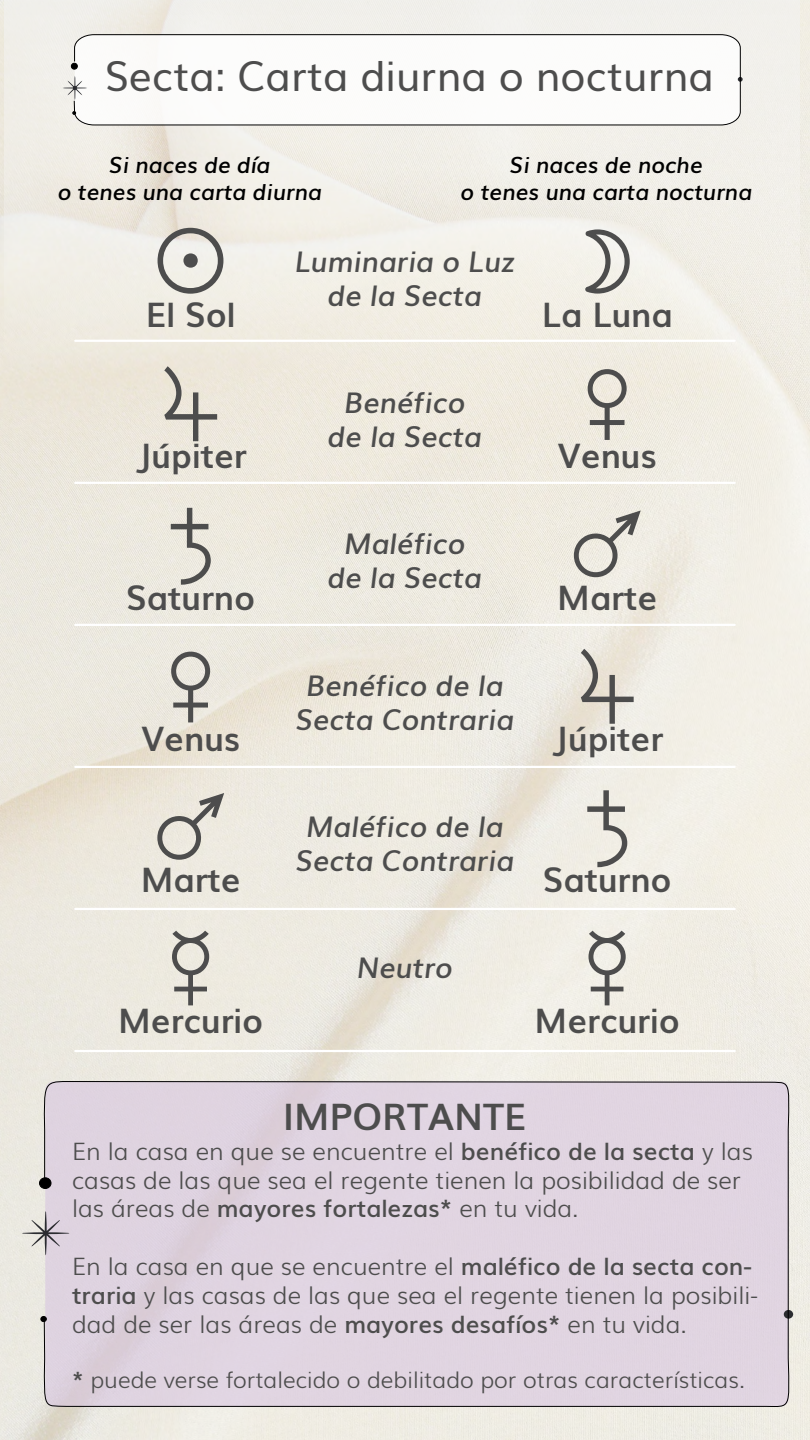
<style>
.page{position:relative;width:810px;height:1440px;background:#fff}
.page>*{position:absolute;margin:0;border:0;box-sizing:border-box;transform-origin:0 0}
.t1{font:40.88px "Muli";color:#4d4d4d}
.t2{font:700 36.45px "Muli";color:#4d4d4d}
.t3{font:700 33.75px "Muli";color:#4d4d4d}
.t4{font:italic 600 28.5px/34.2px "Muli";color:#4d4d4d;text-align:center}
.t5{font:300 24px/28.8px "Muli";color:#4d4d4d}
.t6{font:300 22.5px "Muli";color:#4d4d4d}
.t7{font:italic 600 22.12px/26.5px "Muli";color:#000;text-align:center}
.s1{font-weight:600}
</style>
<div class="page">
<img style="left:0;top:0;width:810px;height:1440px">
<div style="left:4px;top:0;width:795px;height:379px;background:#f1efe7"></div>
<div style="left:71px;top:63px;width:7px;height:7px;border:1px solid #000;border-radius:50%"></div>
<svg style="left:63px;top:80px;width:10px;height:16px"></svg>
<div style="left:73px;top:34px;width:668px;height:92px;background:#fcfcfa"></div>
<hr style="left:75px;top:340px;width:660px;height:2px;background:#fff">
<hr style="left:75px;top:482px;width:660px;height:2px;background:#fff">
<hr style="left:75px;top:624px;width:660px;height:2px;background:#fff">
<hr style="left:75px;top:766px;width:660px;height:2px;background:#fff">
<hr style="left:75px;top:908px;width:660px;height:2px;background:#fff">
<hr style="left:75px;top:1050px;width:660px;height:2px;background:#fff">
<svg style="left:784px;top:1310px;width:9px;height:9px"></svg>
<div style="left:40px;top:1178px;width:11px;height:10px;background:#000;border-radius:50%"></div>
<div style="left:39px;top:1177px;width:12px;height:12px;border:1px solid #000;border-radius:50%"></div>
<svg style="left:41px;top:1316px;width:2px;height:6px"></svg>
<svg style="left:22px;top:1211px;width:21px;height:44px"></svg>
<svg style="left:43px;top:1077px;width:748px;height:335px;background:#ded2de"></svg>
<svg style="left:158px;top:228px;width:65px;height:14px"></svg>
<svg style="left:592px;top:231px;width:38px;height:17px"></svg>
<div style="left:164px;top:366px;width:53px;height:75px;background:#ede7da"></div>
<div style="left:588px;top:369px;width:39px;height:71px;background:#f0ebdf"></div>
<div style="left:171px;top:508px;width:40px;height:77px;background:#ede9df"></div>
<div style="left:574px;top:510px;width:67px;height:67px;background:#f0ece3"></div>
<div style="left:171px;top:652px;width:39px;height:70px;background:#ece8df"></div>
<svg style="left:581px;top:649px;width:53px;height:75px;background:#eae4d9"></svg>
<div style="left:157px;top:793px;width:67px;height:67px;background:#ede9df"></div>
<div style="left:587px;top:790px;width:40px;height:77px;background:#f1eee5"></div>
<div style="left:172px;top:931px;width:37px;height:74px;background:#edeae0"></div>
<div style="left:589px;top:931px;width:37px;height:74px;background:#f1efe7"></div>
<h1 class="t1" style="left:105px;top:43px;width:611px">Secta: Carta diurna o nocturna</h1>
<p class="t7" style="left:58px;top:150px;width:266px">Si naces de día<br>o tenes una carta diurna</p>
<p class="t7" style="left:461px;top:150px;width:293px">Si naces de noche<br>o tenes una carta nocturna</p>
<p class="t4" style="left:295px;top:242px;width:221px">Luminaria o Luz de la Secta</p>
<h3 class="t3" style="left:146px;top:288px;width:91px">El Sol</h3>
<h3 class="t3" style="left:542px;top:288px;width:132px">La Luna</h3>
<p class="t4" style="left:328px;top:383px;width:156px">Benéfico de la Secta</p>
<h3 class="t3" style="left:135px;top:429px;width:113px">Júpiter</h3>
<h3 class="t3" style="left:558px;top:429px;width:100px">Venus</h3>
<p class="t4" style="left:328px;top:525px;width:156px">Maléfico de la Secta</p>
<h3 class="t3" style="left:126px;top:570px;width:131px">Saturno</h3>
<h3 class="t3" style="left:557px;top:570px;width:102px">Marte</h3>
<p class="t4" style="left:296px;top:666px;width:220px">Benéfico de la<br>Secta Contraria</p>
<h3 class="t3" style="left:141px;top:712px;width:100px">Venus</h3>
<h3 class="t3" style="left:551px;top:712px;width:113px">Júpiter</h3>
<p class="t4" style="left:296px;top:807px;width:220px">Maléfico de la<br>Secta Contraria</p>
<h3 class="t3" style="left:141px;top:853px;width:102px">Marte</h3>
<h3 class="t3" style="left:543px;top:853px;width:131px">Saturno</h3>
<p class="t4" style="left:357px;top:948px;width:97px">Neutro</p>
<h3 class="t3" style="left:118px;top:994px;width:147px">Mercurio</h3>
<h3 class="t3" style="left:535px;top:994px;width:147px">Mercurio</h3>
<h2 class="t2" style="left:284px;top:1087px;width:244px">IMPORTANTE</h2>
<p class="t5" style="left:72px;top:1135px;width:682px">En la casa en que se encuentre el <span class="s1">benéfico de la secta</span> y las casas de las que sea el regente tienen la posibilidad de ser las áreas de <span class="s1">mayores fortalezas*</span> en tu vida.</p>
<p class="t5" style="left:72px;top:1250px;width:687px">En la casa en que se encuentre el <span class="s1">maléfico de la secta con&shy;traria</span> y las casas de las que sea el regente tienen la posibili&shy;dad de ser las áreas de <span class="s1">mayores desafíos*</span> en tu vida.</p>
<p class="t6" style="left:72px;top:1362px;width:675px"><span class="s1">*</span> puede verse fortalecido o debilitado por otras características.</p>
</div>
